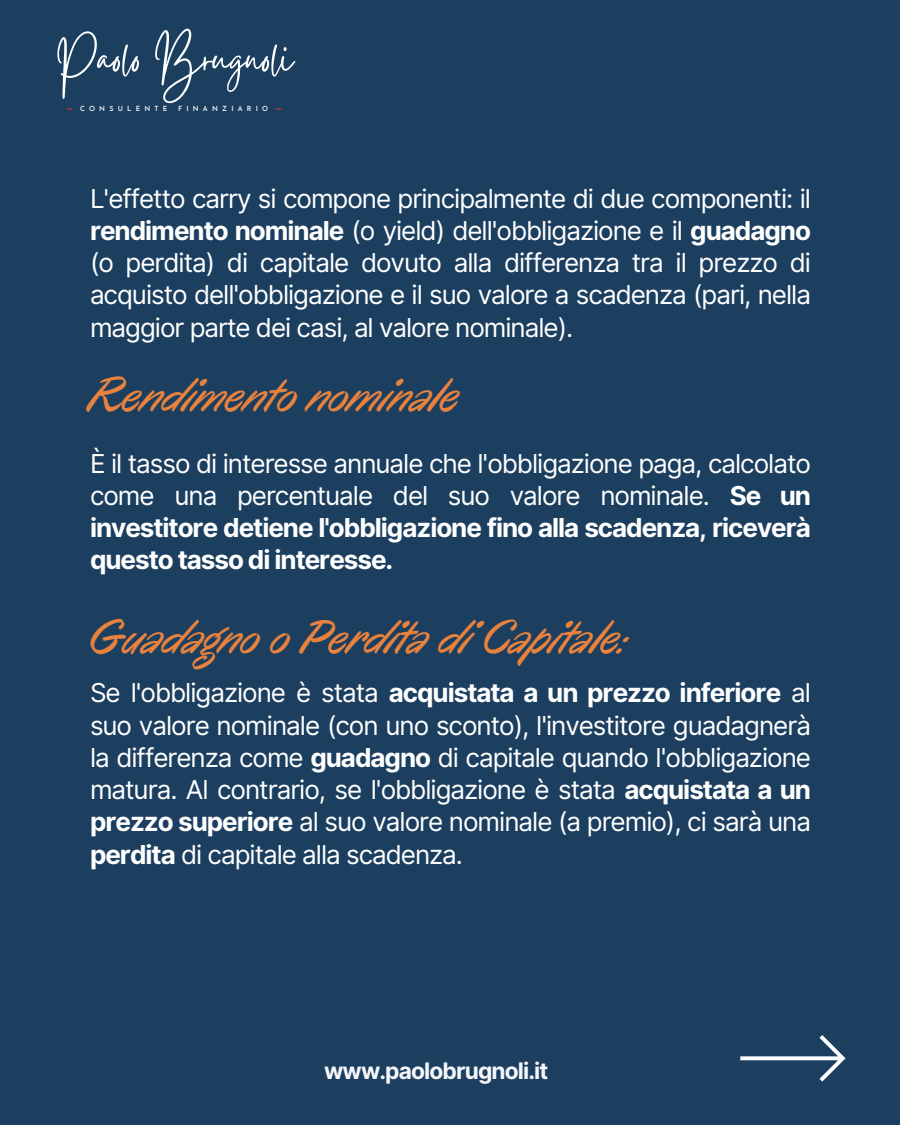
<style>
.page{position:relative;width:900px;height:1125px;background:#1c3f60}
.page>*{position:absolute;margin:0;border:0;box-sizing:border-box;transform-origin:0 0}
.t1{font:54px "Gistesy";color:#fff}
.t2{font:italic 49px "Oregano";letter-spacing:-.02em;color:#e9823d}
.t3{font:26px/32.2px "Inter";letter-spacing:-.04em;color:#fff;text-align:justify}
.t4{font:700 22.8px "Inter";letter-spacing:-.04em;color:#f3f6fa}
.t5{font:600 7px "Josefin Sans";letter-spacing:.6em;color:#fff}
.s1{font-weight:700}
</style>
<div class="page">
<svg style="left:740px;top:1035px;width:106px;height:47px"></svg>
<h1 class="t1" style="left:55px;top:20px;width:239px">Paolo Brugnoli</h1>
<p class="t5" style="left:80px;top:106px;width:89px">CONSULENTE</p>
<p class="t5" style="left:178px;top:106px;width:92px">FINANZIARIO</p>
<h1 class="t3" style="left:90px;top:182px;width:723px">L'effetto carry si compone principalmente di due componenti: il <span class="s1">rendimento nominale</span> (o yield) dell'obbligazione e il <span class="s1">guadagno </span>(o perdita) di capitale dovuto alla differenza tra il prezzo di acquisto dell'obbligazione e il suo valore a scadenza (pari, nella maggior parte dei casi, al valore nominale).</h1>
<h1 class="t2" style="left:90px;top:364px;width:373px">Rendimento nominale</h1>
<h2 class="t3" style="left:90px;top:447px;width:723px">È il tasso di interesse annuale che l'obbligazione paga, calcolato come una percentuale del suo valore nominale. <span class="s1">Se un investitore detiene l'obbligazione fino alla scadenza, riceverà questo tasso di interesse.</span></h2>
<h2 class="t2" style="left:90px;top:606px;width:542px">Guadagno o Perdita di Capitale:</h2>
<h3 class="t3" style="left:90px;top:677px;width:723px">Se l'obbligazione è stata <span class="s1">acquistata a un prezzo inferiore</span> al suo valore nominale (con uno sconto), l'investitore guadagnerà la differenza come <span class="s1">guadagno</span> di capitale quando l'obbligazione matura. Al contrario, se l'obbligazione è stata <span class="s1">acquistata a un prezzo superiore</span> al suo valore nominale (a premio), ci sarà una <span class="s1">perdita</span> di capitale alla scadenza.</h3>
<h2 class="t4" style="left:324px;top:1057px;width:226px">www.paolobrugnoli.it</h2>
</div>
